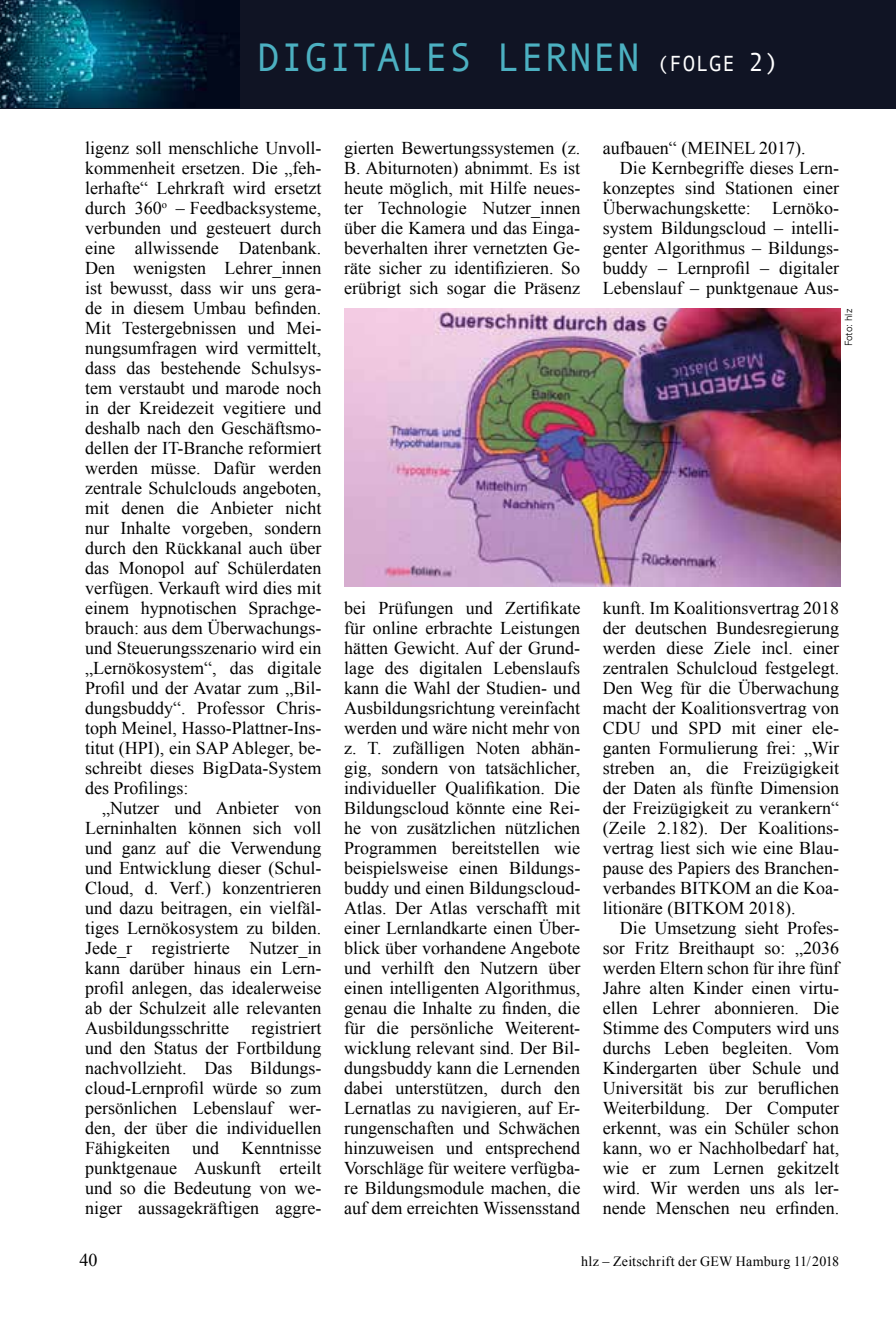
<style>
.page{position:relative;width:896px;height:1333px;background:#fff}
.page>*{position:absolute;margin:0;border:0;box-sizing:border-box;transform-origin:0 0}
.t1{font:40px "Andale Mono";color:#4cb0c1}
.t2{font:18px/20px "Times New Roman";color:#000;text-align:justify}
.t3{font:14px "Times New Roman";letter-spacing:.015em;color:#000}
.t4{font:300 10px "Univers 45";color:#000}
.s1{font-size:22px;color:#fff}
.s2{font-size:26px;color:#fff}
</style>
<div class="page">
<div style="left:0;top:0;width:896px;height:108px;background:#101424"></div>
<img style="left:0;top:0;width:240px;height:107px">
<img style="left:344px;top:308px;width:496px;height:278px">
<h1 class="t1" style="left:256px;top:31px;width:525px">DIGITALES LERNEN <span class="s1">(FOLGE</span> <span class="s2">2)</span></h1>
<p class="t2" style="left:85px;top:138px;width:238px">ligenz soll menschliche Unvoll&shy;kommenheit ersetzen. Die „feh&shy;lerhafte“ Lehrkraft wird ersetzt durch 360<sup>o</sup> – Feedbacksysteme, verbunden und gesteuert durch eine allwissende Datenbank.<br>Den wenigsten Lehrer_innen ist bewusst, dass wir uns gera&shy;de in diesem Umbau befinden.<br>Mit Testergebnissen und Mei&shy;nungsumfragen wird vermittelt, dass das bestehende Schulsys&shy;tem verstaubt und marode noch in der Kreidezeit vegitiere und deshalb nach den Geschäftsmo&shy;dellen der IT-Branche reformiert werden müsse. Dafür werden zentrale Schulclouds angeboten, mit denen die Anbieter nicht nur Inhalte vorgeben, sondern durch den Rückkanal auch über das Monopol auf Schülerdaten verfügen. Verkauft wird dies mit einem hypnotischen Sprachge&shy;brauch: aus dem Überwachungs&shy;und Steuerungsszenario wird ein „Lernökosystem“, das digitale Profil und der Avatar zum „Bil&shy;dungsbuddy“. Professor Chris&shy;toph Meinel, Hasso-Plattner-Ins&shy;titut (HPI), ein SAP Ableger, be&shy;schreibt dieses BigData-System des Profilings:</p>
<p class="t2" style="left:85px;top:797px;width:238px;text-indent:17px">„Nutzer und Anbieter von Lerninhalten können sich voll und ganz auf die Verwendung und Entwicklung dieser (Schul-Cloud, d. Verf.) konzentrieren und dazu beitragen, ein vielfäl&shy;tiges Lernökosystem zu bilden.<br>Jede_r registrierte Nutzer_in kann darüber hinaus ein Lern&shy;profil anlegen, das idealerweise ab der Schulzeit alle relevanten Ausbildungsschritte registriert und den Status der Fortbildung nachvollzieht. Das Bildungs&shy;cloud-Lernprofil würde so zum persönlichen Lebenslauf wer&shy;den, der über die individuellen Fähigkeiten und Kenntnisse punktgenaue Auskunft erteilt und so die Bedeutung von we&shy;niger aussagekräftigen aggre-</p>
<p class="t2" style="left:344px;top:137px;width:238px">gierten Bewertungssystemen (z.<br>B. Abiturnoten) abnimmt. Es ist heute möglich, mit Hilfe neues&shy;ter Technologie Nutzer_innen über die Kamera und das Einga&shy;beverhalten ihrer vernetzten Ge&shy;räte sicher zu identifizieren. So erübrigt sich sogar die Präsenz</p>
<p class="t2" style="left:603px;top:137px;width:204px">aufbauen“ (MEINEL 2017).</p>
<p class="t2" style="left:620px;top:157px;width:221px">Die Kernbegriffe dieses Lern-</p>
<p class="t2" style="left:603px;top:177px;width:238px">konzeptes sind Stationen einer</p>
<p class="t2" style="left:603px;top:197px;width:238px">Überwachungskette: Lernöko-</p>
<p class="t2" style="left:603px;top:217px;width:238px">system Bildungscloud – intelli-</p>
<p class="t2" style="left:603px;top:237px;width:238px">genter Algorithmus – Bildungs-</p>
<p class="t2" style="left:603px;top:257px;width:238px">buddy – Lernprofil – digitaler</p>
<p class="t2" style="left:603px;top:277px;width:238px">Lebenslauf – punktgenaue Aus-</p>
<p class="t4" style="left:842px;top:346px;width:39px;rotate:-90deg">Foto: hlz</p>
<p class="t2" style="left:344px;top:597px;width:238px">bei Prüfungen und Zertifikate für online erbrachte Leistungen hätten Gewicht. Auf der Grund&shy;lage des digitalen Lebenslaufs kann die Wahl der Studien- und Ausbildungsrichtung vereinfacht werden und wäre nicht mehr von z. T. zufälligen Noten abhän&shy;gig, sondern von tatsächlicher, individueller Qualifikation. Die Bildungscloud könnte eine Rei&shy;he von zusätzlichen nützlichen Programmen bereitstellen wie beispielsweise einen Bildungs&shy;buddy und einen Bildungscloud-Atlas. Der Atlas verschafft mit einer Lernlandkarte einen Über&shy;blick über vorhandene Angebote und verhilft den Nutzern über einen intelligenten Algorithmus, genau die Inhalte zu finden, die für die persönliche Weiterent&shy;wicklung relevant sind. Der Bil&shy;dungsbuddy kann die Lernenden dabei unterstützen, durch den Lernatlas zu navigieren, auf Er&shy;rungenschaften und Schwächen hinzuweisen und entsprechend Vorschläge für weitere verfügba&shy;re Bildungsmodule machen, die auf dem erreichten Wissensstand</p>
<p class="t2" style="left:603px;top:597px;width:238px">kunft. Im Koalitionsvertrag 2018 der deutschen Bundesregierung werden diese Ziele incl. einer zentralen Schulcloud festgelegt.<br>Den Weg für die Überwachung macht der Koalitionsvertrag von CDU und SPD mit einer ele&shy;ganten Formulierung frei: „Wir streben an, die Freizügigkeit der Daten als fünfte Dimension der Freizügigkeit zu verankern“ (Zeile 2.182). Der Koalitions&shy;vertrag liest sich wie eine Blau&shy;pause des Papiers des Branchen&shy;verbandes BITKOM an die Koa&shy;litionäre (BITKOM 2018).</p>
<p class="t2" style="left:603px;top:917px;width:238px;text-indent:17px">Die Umsetzung sieht Profes&shy;sor Fritz Breithaupt so: „2036 werden Eltern schon für ihre fünf Jahre alten Kinder einen virtu&shy;ellen Lehrer abonnieren. Die Stimme des Computers wird uns durchs Leben begleiten. Vom Kindergarten über Schule und Universität bis zur beruflichen Weiterbildung. Der Computer erkennt, was ein Schüler schon kann, wo er Nachholbedarf hat, wie er zum Lernen gekitzelt wird. Wir werden uns als ler&shy;nende Menschen neu erfinden.</p>
<p class="t2" style="left:79px;top:1249px;width:20px">40</p>
<p class="t3" style="left:581px;top:1251px;width:260px">hlz – Zeitschrift der GEW Hamburg 11/2018</p>
</div>
